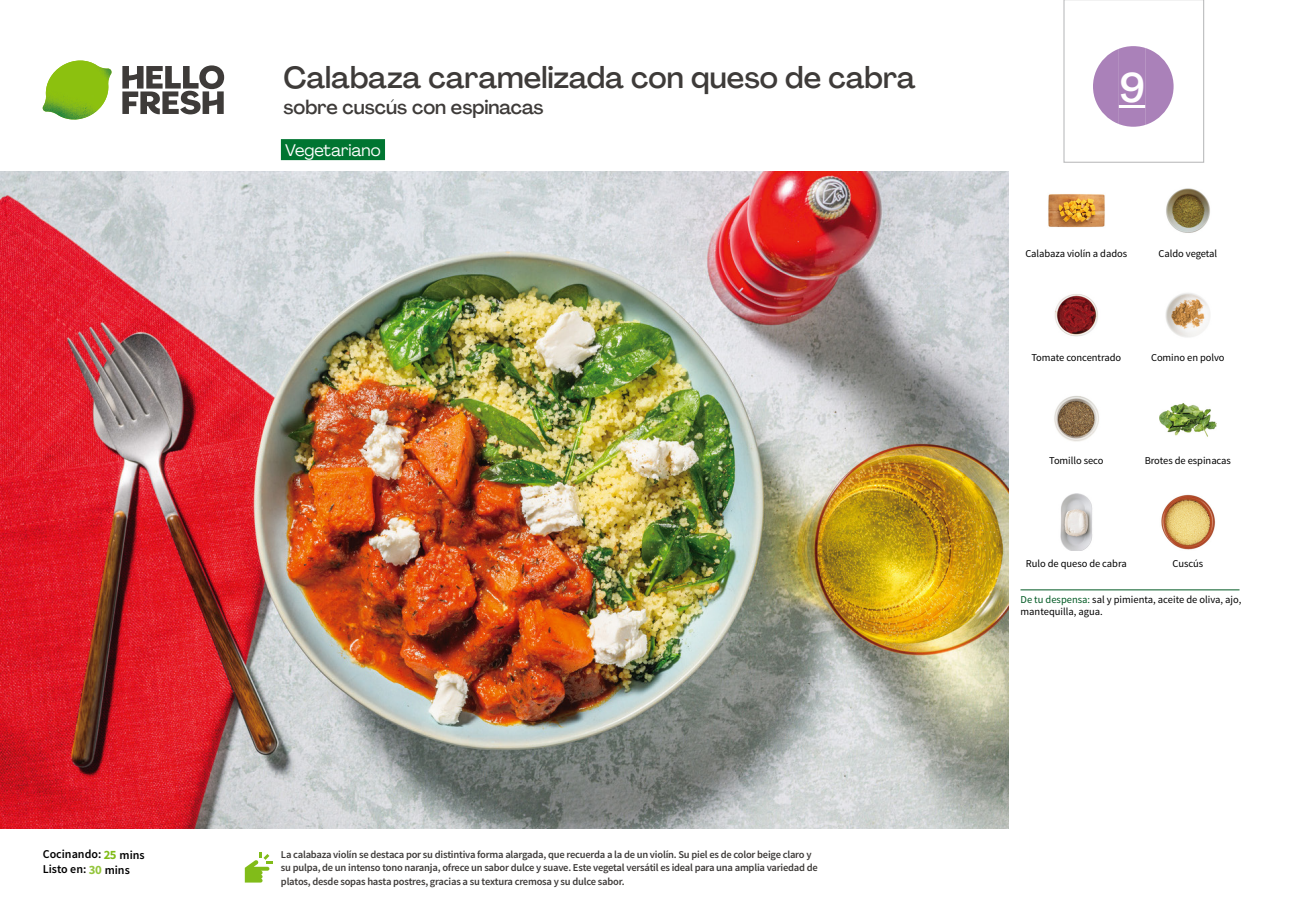
<style>
.page{position:relative;width:1289px;height:919px;background:#fff}
.page>*{position:absolute;margin:0;border:0;box-sizing:border-box;transform-origin:0 0}
.t1{font:500 40.5px "Agrandir";color:#fff}
.t2{font:500 30px "Agrandir";color:#3e3b39}
.t3{font:500 19.5px "Agrandir";color:#3e3b39}
.t4{font:16.5px "Agrandir";color:#fff}
.t5{font:600 12px/15px "Source Sans Pro";color:#000}
.t6{font:600 10.5px/13.5px "Source Sans Pro";letter-spacing:-.02em;color:#3e3b39}
.t7{font:10.5px/12px "Source Sans Pro";letter-spacing:-.005em;color:#000}
.s1{font-weight:700;font-size:12.75px;color:#81bc19}
.s2{font-weight:700;font-size:12.75px;color:#93c53b}
.s3{color:#005923}
</style>
<div class="page">
<svg style="left:122px;top:65px;width:102px;height:49px"></svg>
<svg style="left:44px;top:60px;width:68px;height:60px"></svg>
<img style="left:80px;top:61px;width:28px;height:49px">
<img style="left:43px;top:61px;width:37px;height:50px">
<div style="left:281px;top:139px;width:104px;height:21px;background:#007531"></div>
<img style="left:0;top:172px;width:1008px;height:656px">
<hr style="left:1020px;top:589px;width:219px;height:1px;background:#005923">
<svg style="left:245px;top:852px;width:28px;height:30px"></svg>
<img style="left:1048px;top:194px;width:56px;height:34px">
<img style="left:1166px;top:188px;width:44px;height:45px">
<img style="left:1165px;top:293px;width:45px;height:45px">
<img style="left:1054px;top:294px;width:44px;height:43px">
<img style="left:1159px;top:403px;width:57px;height:34px">
<img style="left:1054px;top:396px;width:45px;height:46px">
<img style="left:1161px;top:494px;width:54px;height:56px">
<img style="left:1060px;top:493px;width:33px;height:57px">
<svg style="left:1063px;top:0;width:141px;height:163px"></svg>
<h2 class="t2" style="left:283px;top:59px;width:633px">Calabaza caramelizada con queso de cabra</h2>
<h3 class="t3" style="left:283px;top:95px;width:261px">sobre cuscús con espinacas</h3>
<h3 class="t4" style="left:285px;top:140px;width:97px">Vegetariano</h3>
<p class="t5" style="left:43px;top:847px;width:103px">Cocinando: <span class="s1">25</span> mins<br>Listo en: <span class="s2">30</span> mins</p>
<p class="t6" style="left:281px;top:847px;width:538px">La calabaza violín se destaca por su distintiva forma alargada, que recuerda a la de un violín. Su piel es de color beige claro y su pulpa, de un intenso tono naranja, ofrece un sabor dulce y suave. Este vegetal versátil es ideal para una amplia variedad de platos, desde sopas hasta postres, gracias a su textura cremosa y su dulce sabor.</p>
<h1 class="t1" style="left:1118px;top:63px;width:28px">9</h1>
<p class="t7" style="left:1025px;top:247px;width:103px">Calabaza violín a dados</p>
<p class="t7" style="left:1158px;top:247px;width:60px">Caldo vegetal</p>
<p class="t7" style="left:1031px;top:352px;width:91px">Tomate concentrado</p>
<p class="t7" style="left:1150px;top:352px;width:75px">Comino en polvo</p>
<p class="t7" style="left:1049px;top:454px;width:56px">Tomillo seco</p>
<p class="t7" style="left:1144px;top:454px;width:88px">Brotes de espinacas</p>
<p class="t7" style="left:1025px;top:558px;width:102px">Rulo de queso de cabra</p>
<p class="t7" style="left:1172px;top:558px;width:32px">Cuscús</p>
<p class="t7" style="left:1020px;top:594px;width:222px"><span class="s3">De tu despensa:</span> sal y pimienta, aceite de oliva, ajo, mantequilla, agua.</p>
</div>
